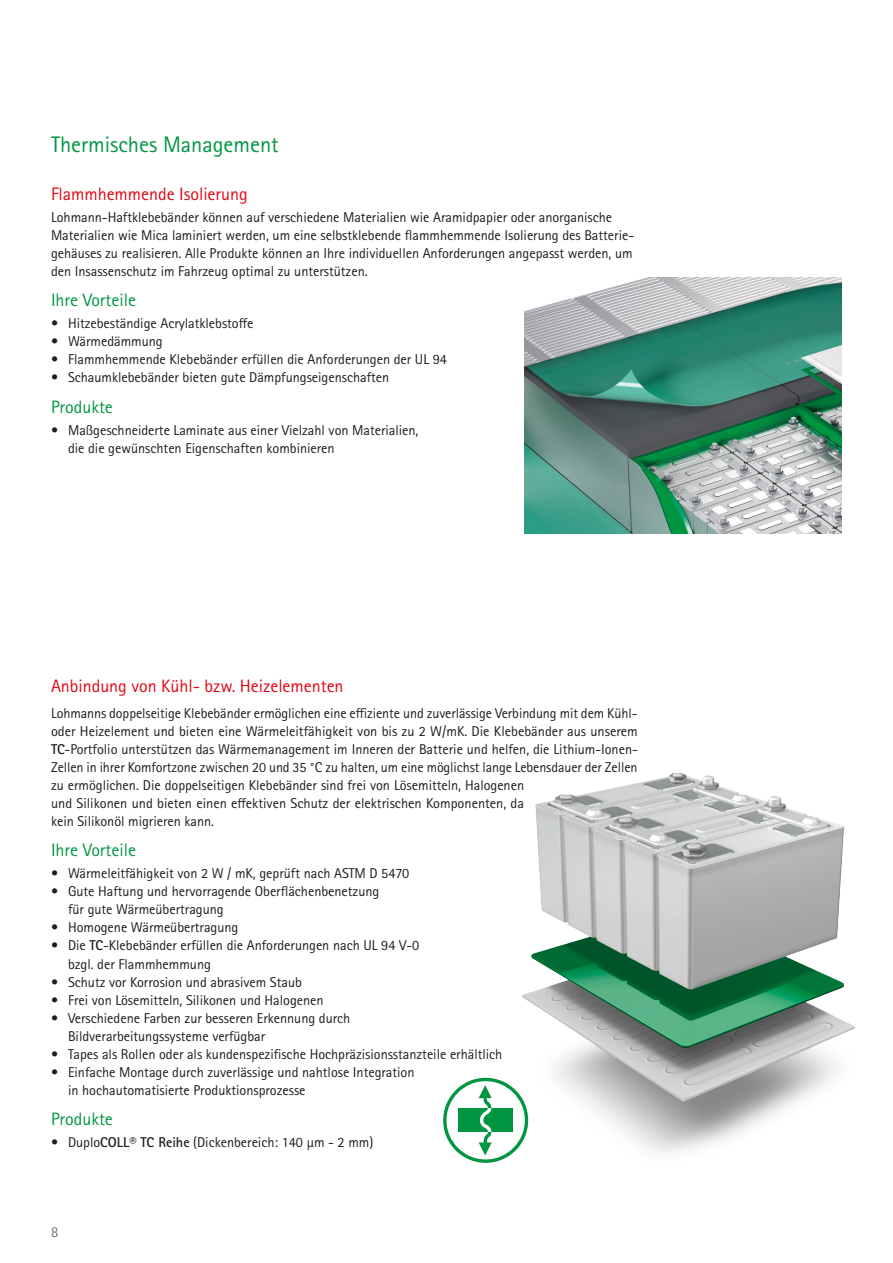
<style>
.page{position:relative;width:893px;height:1263px;background:#fff}
.page>*{position:absolute;margin:0;border:0;box-sizing:border-box;transform-origin:0 0}
.Beschreibungen_rot{font:22.5px "Rotis Sans Serif Std";letter-spacing:-.005em;color:#009641}
.Beschreibungen_rot-2{font:18px "Rotis Sans Serif Std";letter-spacing:-.005em;color:#e30614}
.Beschreibungen_grün{font:18px "Rotis Sans Serif Std";letter-spacing:-.005em;color:#009641}
.t1{font:300 15px "Rotis Sans Serif Std";color:#575756}
.A_Fliesstext{font:14.25px/18px "Rotis Sans Serif Std";letter-spacing:-.005em;color:#1d1d1b}
.s1{font-weight:700}
</style>
<div class="page">
<img style="left:482px;top:772px;width:373px;height:381px">
<svg style="left:443px;top:1078px;width:85px;height:85px"></svg>
<img style="left:524px;top:277px;width:318px;height:257px">
<p class="Beschreibungen_rot" style="left:51px;top:131px;width:229px">Thermisches Management</p>
<p class="Beschreibungen_rot-2" style="left:51px;top:183px;width:198px">Flammhemmende Isolierung</p>
<p class="A_Fliesstext" style="left:51px;top:208px;width:585px">Lohmann-Haftklebebänder können auf verschiedene Materialien wie Aramidpapier oder anorganische Materialien wie Mica laminiert werden, um eine selbstklebende flammhemmende Isolierung des Batterie&shy;gehäuses zu realisieren. Alle Produkte können an Ihre individuellen Anforderungen angepasst werden, um den Insassenschutz im Fahrzeug optimal zu unterstützen.</p>
<p class="Beschreibungen_grün" style="left:51px;top:289px;width:86px">Ihre Vorteile</p>
<p class="A_Fliesstext" style="left:51px;top:315px;width:204px">• Hitzebeständige Acrylatklebstoffe</p>
<p class="A_Fliesstext" style="left:51px;top:333px;width:113px">• Wärmedämmung</p>
<p class="A_Fliesstext" style="left:51px;top:351px;width:397px">• Flammhemmende Klebebänder erfüllen die Anforderungen der UL 94</p>
<p class="A_Fliesstext" style="left:51px;top:369px;width:340px">• Schaumklebebänder bieten gute Dämpfungseigenschaften</p>
<p class="Beschreibungen_grün" style="left:51px;top:396px;width:63px">Produkte</p>
<p class="A_Fliesstext" style="left:68px;top:421px;width:352px;text-indent:-17px">• Maßgeschneiderte Laminate aus einer Vielzahl von Materialien, die die gewünschten Eigenschaften kombinieren</p>
<p class="Beschreibungen_rot-2" style="left:51px;top:675px;width:294px">Anbindung von Kühl- bzw. Heizelementen</p>
<p class="A_Fliesstext" style="left:51px;top:704px;width:588px">Lohmanns doppelseitige Klebebänder ermöglichen eine effiziente und zuverlässige Verbindung mit dem Kühl&shy;oder Heizelement und bieten eine Wärmeleitfähigkeit von bis zu 2 W/mK. Die Klebebänder aus unserem <span class="s1">TC</span>-Portfolio unterstützen das Wärmemanagement im Inneren der Batterie und helfen, die Lithium-Ionen-Zellen in ihrer Komfortzone zwischen 20 und 35 °C zu halten, um eine möglichst lange Lebensdauer der Zellen zu ermöglichen. Die doppelseitigen Klebebänder sind frei von Lösemitteln, Halogenen<br>und Silikonen und bieten einen effektiven Schutz der elektrischen Komponenten, da<br>kein Silikonöl migrieren kann.</p>
<p class="Beschreibungen_grün" style="left:51px;top:839px;width:86px">Ihre Vorteile</p>
<p class="A_Fliesstext" style="left:51px;top:865px;width:360px">• Wärmeleitfähigkeit von 2 W / mK, geprüft nach ASTM D 5470</p>
<p class="A_Fliesstext" style="left:68px;top:883px;width:313px;text-indent:-17px">• Gute Haftung und hervorragende Oberflächenbenetzung für gute Wärmeübertragung</p>
<p class="A_Fliesstext" style="left:51px;top:919px;width:189px">• Homogene Wärmeübertragung</p>
<p class="A_Fliesstext" style="left:68px;top:937px;width:353px;text-indent:-17px">• Die <span class="s1">TC</span>-Klebebänder erfüllen die Anforderungen nach UL 94 V-0 bzgl. der Flammhemmung</p>
<p class="A_Fliesstext" style="left:51px;top:973px;width:252px">• Schutz vor Korrosion und abrasivem Staub</p>
<p class="A_Fliesstext" style="left:51px;top:991px;width:274px">• Frei von Lösemitteln, Silikonen und Halogenen</p>
<p class="A_Fliesstext" style="left:68px;top:1009px;width:284px;text-indent:-17px">• Verschiedene Farben zur besseren Erkennung durch<br>Bildverarbeitungssysteme verfügbar</p>
<p class="A_Fliesstext" style="left:51px;top:1045px;width:453px">• Tapes als Rollen oder als kundenspezifische Hochpräzisionsstanzteile erhältlich</p>
<p class="A_Fliesstext" style="left:68px;top:1063px;width:348px;text-indent:-17px">• Einfache Montage durch zuverlässige und nahtlose Integration in hochautomatisierte Produktionsprozesse</p>
<p class="Beschreibungen_grün" style="left:51px;top:1108px;width:63px">Produkte</p>
<p class="A_Fliesstext" style="left:51px;top:1133px;width:324px">• Duplo<span class="s1">COLL® TC Reihe</span> (Dickenbereich: 140 µm - 2 mm)</p>
<p class="t1" style="left:51px;top:1223px;width:9px">8</p>
</div>
